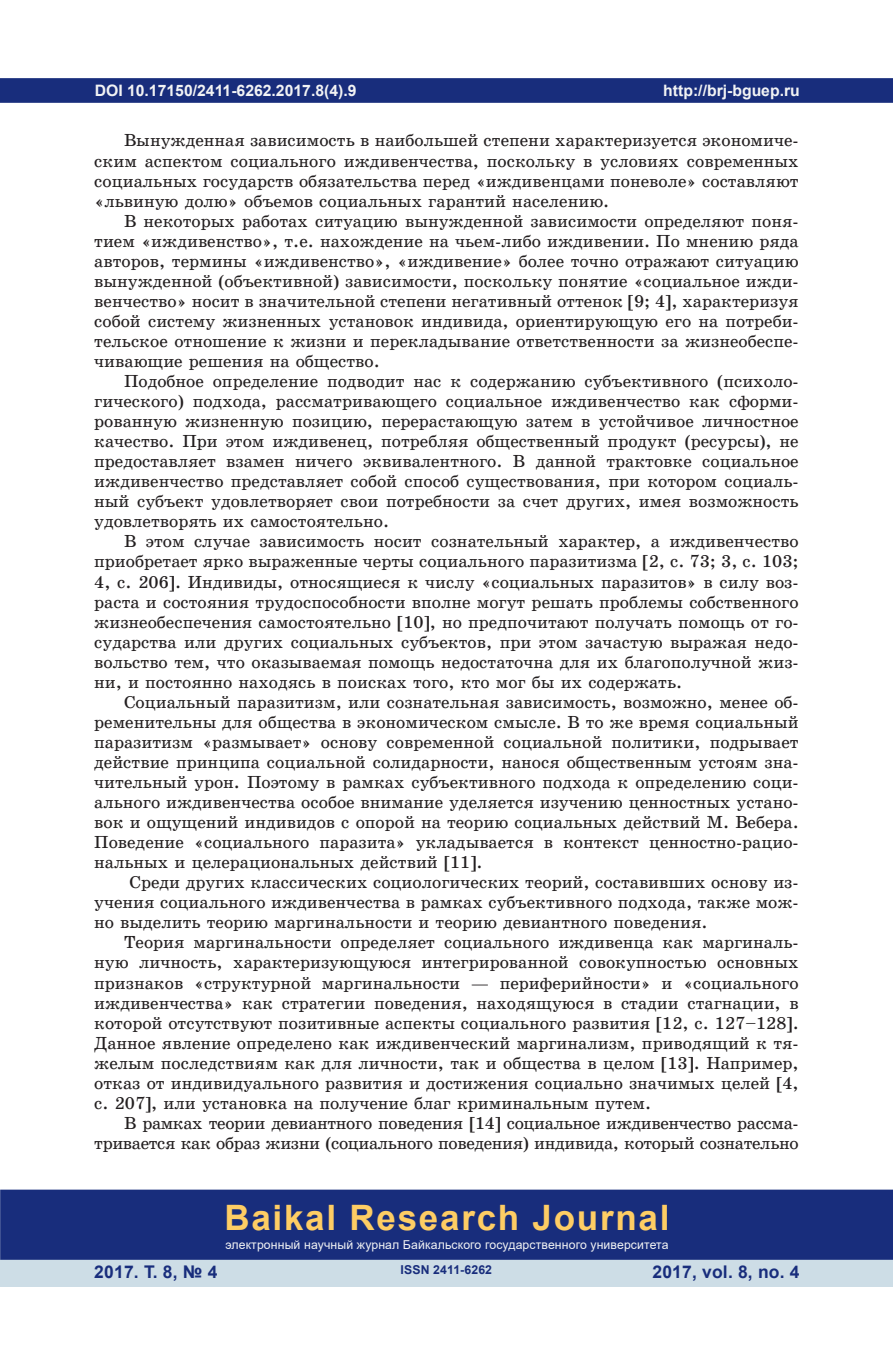
<style>
.page{position:relative;width:893px;height:1360px;background:#fff}
.page>*{position:absolute;margin:0;border:0;box-sizing:border-box;transform-origin:0 0}
.t1{font:700 35px "Arial";letter-spacing:.05em;color:#fecd64}
.t2{font:17.5px/20.1px "School Book C";color:#231f20;text-align:justify}
.t3{font:17.5px/20.1px "School Book C";letter-spacing:-.02em;color:#231f20;text-align:right}
.t4{font:700 17.5px "Arial";letter-spacing:.01em;color:#182d7c}
.t5{font:700 15.75px "Arial";color:#f2f3f4}
.t6{font:12.25px "Arial";letter-spacing:.01em;color:#f2f3f4}
.t7{font:700 12.25px "Arial";letter-spacing:.01em;color:#182d7c}
</style>
<div class="page">
<div style="left:1px;top:79px;width:891px;height:23px;background:#182d7c"></div>
<div style="left:0;top:78px;width:893px;height:25px;border:2px solid #182d7c"></div>
<div style="left:0;top:1258px;width:893px;height:28px;background:#cddde6"></div>
<div style="left:1px;top:1190px;width:891px;height:68px;background:#182d7c"></div>
<div style="left:0;top:1189px;width:893px;height:70px;border:2px solid #182d7c"></div>
<p class="t5" style="left:95px;top:79px;width:263px">DOI 10.17150/2411-6262.2017.8(4).9</p>
<p class="t2" style="left:94px;top:131px;width:706px;text-indent:30px">Вынужденная зависимость в наибольшей степени характеризуется экономиче&shy;ским аспектом социального иждивенчества, поскольку в условиях современных социальных государств обязательства перед «иждивенцами поневоле» составляют «львиную долю» объемов социальных гарантий населению.</p>
<p class="t2" style="left:94px;top:211px;width:706px;text-indent:30px">В некоторых работах ситуацию вынужденной зависимости определяют поня&shy;тием «иждивенство», т.е. нахождение на чьем-либо иждивении. По мнению ряда авторов, термины «иждивенство», «иждивение» более точно отражают ситуацию вынужденной (объективной) зависимости, поскольку понятие «социальное ижди&shy;венчество» носит в значительной степени негативный оттенок [9; 4], характеризуя собой систему жизненных установок индивида, ориентирующую его на потреби&shy;тельское отношение к жизни и перекладывание ответственности за жизнеобеспе&shy;чивающие решения на общество.</p>
<p class="t2" style="left:94px;top:371px;width:706px;text-indent:30px">Подобное определение подводит нас к содержанию субъективного (психоло&shy;гического) подхода, рассматривающего социальное иждивенчество как сформи&shy;рованную жизненную позицию, перерастающую затем в устойчивое личностное качество. При этом иждивенец, потребляя общественный продукт (ресурсы), не предоставляет взамен ничего эквивалентного. В данной трактовке социальное иждивенчество представляет собой способ существования, при котором социаль&shy;ный субъект удовлетворяет свои потребности за счет других, имея возможность удовлетворять их самостоятельно.</p>
<p class="t2" style="left:94px;top:531px;width:706px;text-indent:30px">В этом случае зависимость носит сознательный характер, а иждивенчество приобретает ярко выраженные черты социального паразитизма [2, с. 73; 3, с. 103; 4, с. 206]. Индивиды, относящиеся к числу «социальных паразитов» в силу воз&shy;раста и состояния трудоспособности вполне могут решать проблемы собственного жизнеобеспечения самостоятельно [10], но предпочитают получать помощь от го&shy;сударства или других социальных субъектов, при этом зачастую выражая недо&shy;вольство тем, что оказываемая помощь недостаточна для их благополучной жиз&shy;ни, и постоянно находясь в поисках того, кто мог бы их содержать.</p>
<p class="t2" style="left:94px;top:692px;width:706px;text-indent:30px">Социальный паразитизм, или сознательная зависимость, возможно, менее об&shy;ременительны для общества в экономическом смысле. В то же время социальный паразитизм «размывает» основу современной социальной политики, подрывает действие принципа социальной солидарности, нанося общественным устоям зна&shy;чительный урон. Поэтому в рамках субъективного подхода к определению соци&shy;ального иждивенчества особое внимание уделяется изучению ценностных устано&shy;вок и ощущений индивидов с опорой на теорию социальных действий М. Вебера.<br>Поведение «социального паразита» укладывается в контекст ценностно-рацио&shy;нальных и целерациональных действий [11].</p>
<p class="t2" style="left:94px;top:872px;width:706px;text-indent:35px">Среди других классических социологических теорий, составивших основу из&shy;учения социального иждивенчества в рамках субъективного подхода, также мож&shy;но выделить теорию маргинальности и теорию девиантного поведения.</p>
<p class="t2" style="left:94px;top:932px;width:706px;text-indent:30px">Теория маргинальности определяет социального иждивенца как маргиналь&shy;ную личность, характеризующуюся интегрированной совокупностью основных признаков «структурной маргинальности — периферийности» и «социального иждивенчества» как стратегии поведения, находящуюся в стадии стагнации, в которой отсутствуют позитивные аспекты социального развития [12, с. 127–128].<br>Данное явление определено как иждивенческий маргинализм, приводящий к тя&shy;желым последствиям как для личности, так и общества в целом [13]. Например, отказ от индивидуального развития и достижения социально значимых целей [4, с. 207], или установка на получение благ криминальным путем.</p>
<p class="t3" style="left:94px;top:1112px;width:706px">В рамках теории девиантного поведения [14] социальное иждивенчество рассма&shy;тривается как образ жизни (социального поведения) индивида, который сознательно</p>
<p class="t5" style="left:663px;top:79px;width:138px">http://brj-bguep.ru</p>
<h1 class="t1" style="left:224px;top:1192px;width:447px">Baikal Research Journal</h1>
<p class="t6" style="left:225px;top:1236px;width:445px">электронный научный журнал Байкальского государственного университета</p>
<p class="t7" style="left:401px;top:1261px;width:93px">ISSN 2411-6262</p>
<p class="t4" style="left:94px;top:1259px;width:125px">2017. Т. 8, № 4</p>
<p class="t4" style="left:652px;top:1259px;width:149px">2017, vol. 8, no. 4</p>
</div>
